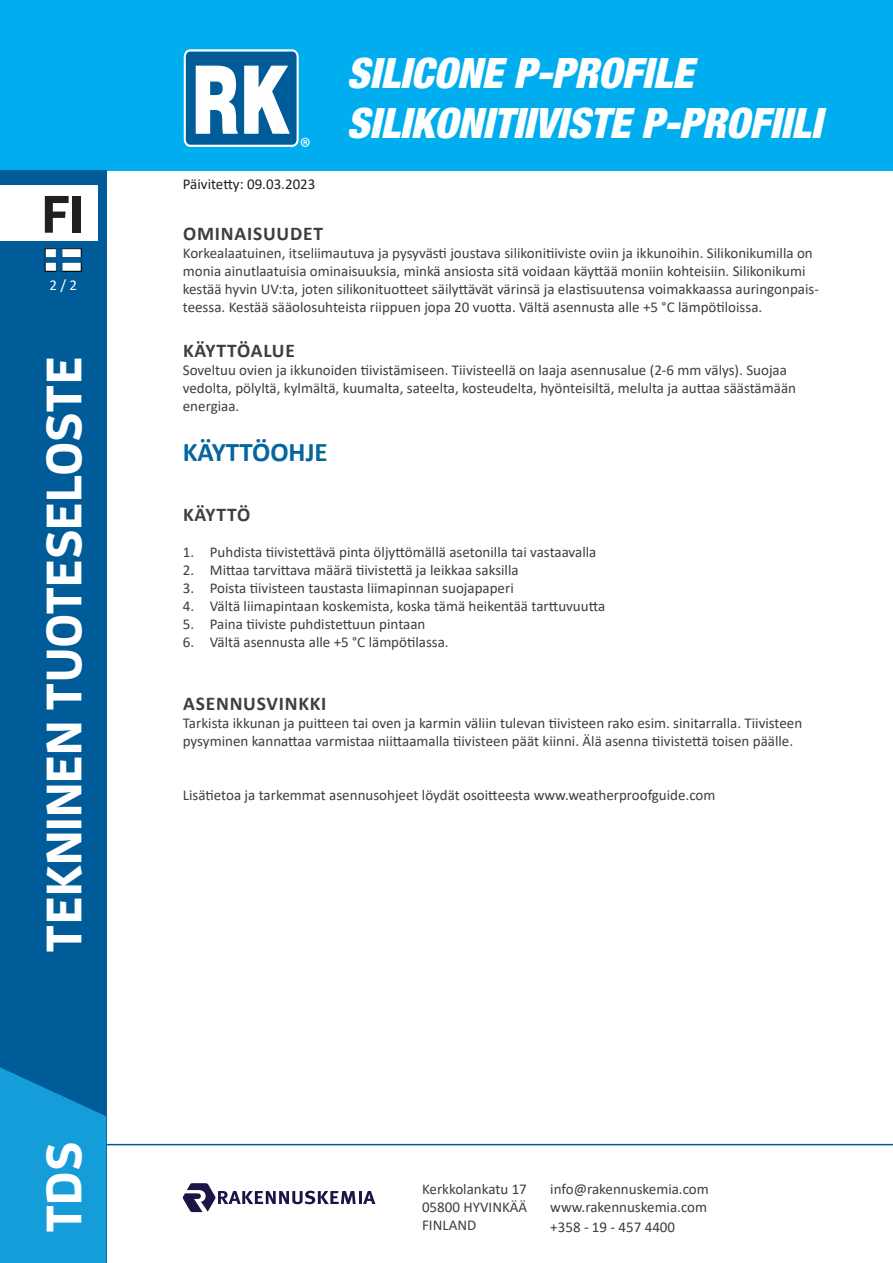
<style>
.page{position:relative;width:893px;height:1263px;background:#fff}
.page>*{position:absolute;margin:0;border:0;box-sizing:border-box;transform-origin:0 0}
.t1{font:700 52.5px "Enzo OT";color:#231f20}
.t2{font:700 49.5px "Enzo OT";color:#fff}
.t3{font:italic 900 condensed 42px/50.4px "Helvetica Neue LT Std";color:#fff}
.t4{font:700 27px "Calibri";color:#04659f}
.t5{font:700 19.5px "Calibri";letter-spacing:.04em;color:#3e3e3f}
.t6{font:15px/18px "Calibri";color:#3e3e3f}
.t7{font:15px "Calibri";color:#231f20}
.t8{font:15px "Calibri";color:#fff}
</style>
<div class="page">
<div style="left:0;top:0;width:893px;height:170px;background:#00aeef"></div>
<div style="left:0;top:170px;width:106px;height:1093px;background:#005c98"></div>
<svg style="left:0;top:1067px;width:106px;height:196px;background:#1194d0"></svg>
<hr style="left:106px;top:1144px;width:787px;height:1px;background:#005c98">
<div style="left:0;top:186px;width:98px;height:55px;background:#fff"></div>
<svg style="left:184px;top:49px;width:126px;height:98px;background:#6faacc"></svg>
<svg style="left:45px;top:248px;width:36px;height:23px"></svg>
<svg style="left:182px;top:1183px;width:193px;height:29px"></svg>
<h1 class="t1" style="left:42px;top:181px;width:44px">FI</h1>
<p class="t8" style="left:49px;top:275px;width:29px">2 / 2</p>
<h2 class="t2" style="left:33px;top:952px;width:597px;rotate:-90deg">TEKNINEN TUOTESELOSTE</h2>
<h2 class="t2" style="left:33px;top:1233px;width:93px;rotate:-90deg">TDS</h2>
<p class="t7" style="left:183px;top:173px;width:134px">Päivitetty: 09.03.2023</p>
<h3 class="t3" style="left:347px;top:48px;width:476px">SILICONE P-PROFILE<br>SILIKONITIIVISTE P-PROFIILI</h3>
<h3 class="t5" style="left:183px;top:220px;width:141px">OMINAISUUDET</h3>
<p class="t6" style="left:183px;top:244px;width:638px">Korkealaatuinen, itseliimautuva ja pysyvästi joustava silikonitiiviste oviin ja ikkunoihin. Silikonikumilla on monia ainutlaatuisia ominaisuuksia, minkä ansiosta sitä voidaan käyttää moniin kohteisiin. Silikonikumi kestää hyvin UV:ta, joten silikonituotteet säilyttävät värinsä ja elastisuutensa voimakkaassa auringonpais&shy;teessa. Kestää sääolosuhteista riippuen jopa 20 vuotta. Vältä asennusta alle +5 °C lämpötiloissa.</p>
<h3 class="t5" style="left:183px;top:337px;width:113px">KÄYTTÖALUE</h3>
<p class="t6" style="left:183px;top:361px;width:615px">Soveltuu ovien ja ikkunoiden tiivistämiseen. Tiivisteellä on laaja asennusalue (2-6 mm välys). Suojaa vedolta, pölyltä, kylmältä, kuumalta, sateelta, kosteudelta, hyönteisiltä, melulta ja auttaa säästämään energiaa.</p>
<h3 class="t4" style="left:183px;top:433px;width:146px">KÄYTTÖOHJE</h3>
<h3 class="t5" style="left:183px;top:501px;width:69px">KÄYTTÖ</h3>
<p class="t6" style="left:183px;top:542px;width:415px">1. Puhdista tiivistettävä pinta öljyttömällä asetonilla tai vastaavalla</p>
<p class="t6" style="left:183px;top:560px;width:337px">2. Mittaa tarvittava määrä tiivistettä ja leikkaa saksilla</p>
<p class="t6" style="left:183px;top:578px;width:332px">3. Poista tiivisteen taustasta liimapinnan suojapaperi</p>
<p class="t6" style="left:183px;top:596px;width:424px">4. Vältä liimapintaan koskemista, koska tämä heikentää tarttuvuutta</p>
<p class="t6" style="left:183px;top:614px;width:244px">5. Paina tiiviste puhdistettuun pintaan</p>
<p class="t6" style="left:183px;top:632px;width:267px">6. Vältä asennusta alle +5 °C lämpötilassa.</p>
<h3 class="t5" style="left:183px;top:690px;width:145px">ASENNUSVINKKI</h3>
<p class="t6" style="left:183px;top:713px;width:621px">Tarkista ikkunan ja puitteen tai oven ja karmin väliin tulevan tiivisteen rako esim. sinitarralla. Tiivisteen pysyminen kannattaa varmistaa niittaamalla tiivisteen päät kiinni. Älä asenna tiivistettä toisen päälle.</p>
<p class="t6" style="left:183px;top:785px;width:534px">Lisätietoa ja tarkemmat asennusohjeet löydät osoitteesta www.weatherproofguide.com</p>
<p class="t6" style="left:422px;top:1180px;width:107px;text-align:justify">Kerkkolankatu 17<br>05800 HYVINKÄÄ FINLAND</p>
<p class="t6" style="left:550px;top:1180px;width:160px;line-height:18.6px;text-align:justify">info@rakennuskemia.com www.rakennuskemia.com +358 - 19 - 457 4400</p>
</div>
